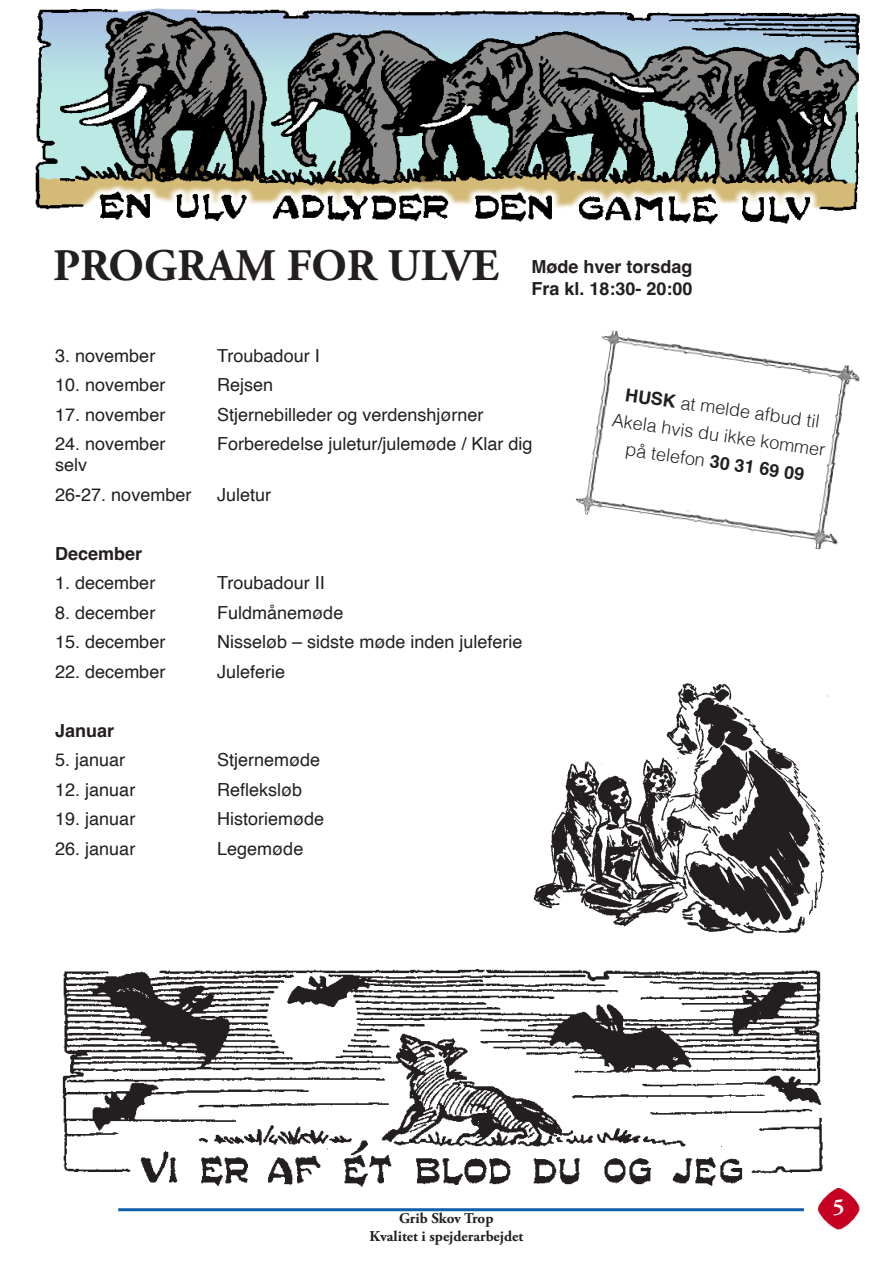
<style>
.page{position:relative;width:893px;height:1263px;background:#fff}
.page>*{position:absolute;margin:0;border:0;box-sizing:border-box;transform-origin:0 0}
.t1{font:700 45px "Adobe Garamond Pro";color:#231f20}
.t2{font:700 22.5px "Adobe Garamond Pro";color:#fff}
.t3{font:18px "Helvetica";color:#231f20}
.t4{font:300 18px/27px "Helvetica";color:#231f20;text-align:center}
.t5{font:700 18px "Helvetica";color:#231f20}
.t6{font:700 15px/18px "Adobe Garamond Pro";color:#231f20;text-align:center}
.s1{font-weight:700}
</style>
<div class="page">
<img style="left:817px;top:1188px;width:43px;height:42px">
<hr style="left:118px;top:1208px;width:686px;height:3px;background:#115fa8">
<img style="left:575px;top:330px;width:285px;height:220px">
<img style="left:35px;top:8px;width:825px;height:217px">
<img style="left:62px;top:969px;width:761px;height:218px">
<img style="left:533px;top:683px;width:296px;height:251px">
<p class="t1" style="left:53px;top:240px;width:447px">PROGRAM FOR ULVE</p>
<p class="t5" style="left:531px;top:256px;width:163px">Møde hver torsdag</p>
<p class="t5" style="left:531px;top:277px;width:163px">Fra kl. 18:30- 20:00</p>
<p class="t3" style="left:55px;top:341px;width:102px">3. november</p>
<p class="t3" style="left:217px;top:341px;width:104px">Troubadour I</p>
<p class="t3" style="left:55px;top:371px;width:112px">10. november</p>
<p class="t3" style="left:217px;top:371px;width:58px">Rejsen</p>
<p class="t3" style="left:55px;top:400px;width:112px">17. november</p>
<p class="t3" style="left:217px;top:400px;width:268px">Stjernebilleder og verdenshjørner</p>
<p class="t3" style="left:55px;top:430px;width:112px">24. november</p>
<p class="t3" style="left:217px;top:430px;width:317px">Forberedelse juletur/julemøde / Klar dig</p>
<p class="t3" style="left:55px;top:451px;width:34px">selv</p>
<p class="t3" style="left:55px;top:480px;width:138px">26-27. november</p>
<p class="t3" style="left:217px;top:480px;width:56px">Juletur</p>
<p class="t5" style="left:55px;top:542px;width:89px">December</p>
<p class="t3" style="left:55px;top:569px;width:102px">1. december</p>
<p class="t3" style="left:217px;top:569px;width:109px">Troubadour II</p>
<p class="t3" style="left:55px;top:598px;width:102px">8. december</p>
<p class="t3" style="left:217px;top:598px;width:128px">Fuldmånemøde</p>
<p class="t3" style="left:55px;top:628px;width:112px">15. december</p>
<p class="t3" style="left:217px;top:628px;width:307px">Nisseløb – sidste møde inden juleferie</p>
<p class="t3" style="left:55px;top:657px;width:112px">22. december</p>
<p class="t3" style="left:217px;top:657px;width:70px">Juleferie</p>
<p class="t5" style="left:55px;top:719px;width:61px">Januar</p>
<p class="t3" style="left:55px;top:746px;width:72px">5. januar</p>
<p class="t3" style="left:217px;top:746px;width:105px">Stjernemøde</p>
<p class="t3" style="left:55px;top:776px;width:82px">12. januar</p>
<p class="t3" style="left:217px;top:776px;width:87px">Refleksløb</p>
<p class="t3" style="left:55px;top:805px;width:82px">19. januar</p>
<p class="t3" style="left:217px;top:805px;width:109px">Historiemøde</p>
<p class="t3" style="left:55px;top:835px;width:82px">26. januar</p>
<p class="t3" style="left:217px;top:835px;width:88px">Legemøde</p>
<p class="t4" style="left:618px;top:378px;width:217px;rotate:8deg"><span class="s1">HUSK</span> at melde afbud til<br>Akela hvis du ikke kommer på telefon <span class="s1">30 31 69 09</span></p>
<p class="t6" style="left:369px;top:1209px;width:155px">Grib Skov Trop<br>Kvalitet i spejderarbejdet</p>
<p class="t2" style="left:833px;top:1194px;width:13px">5</p>
</div>
